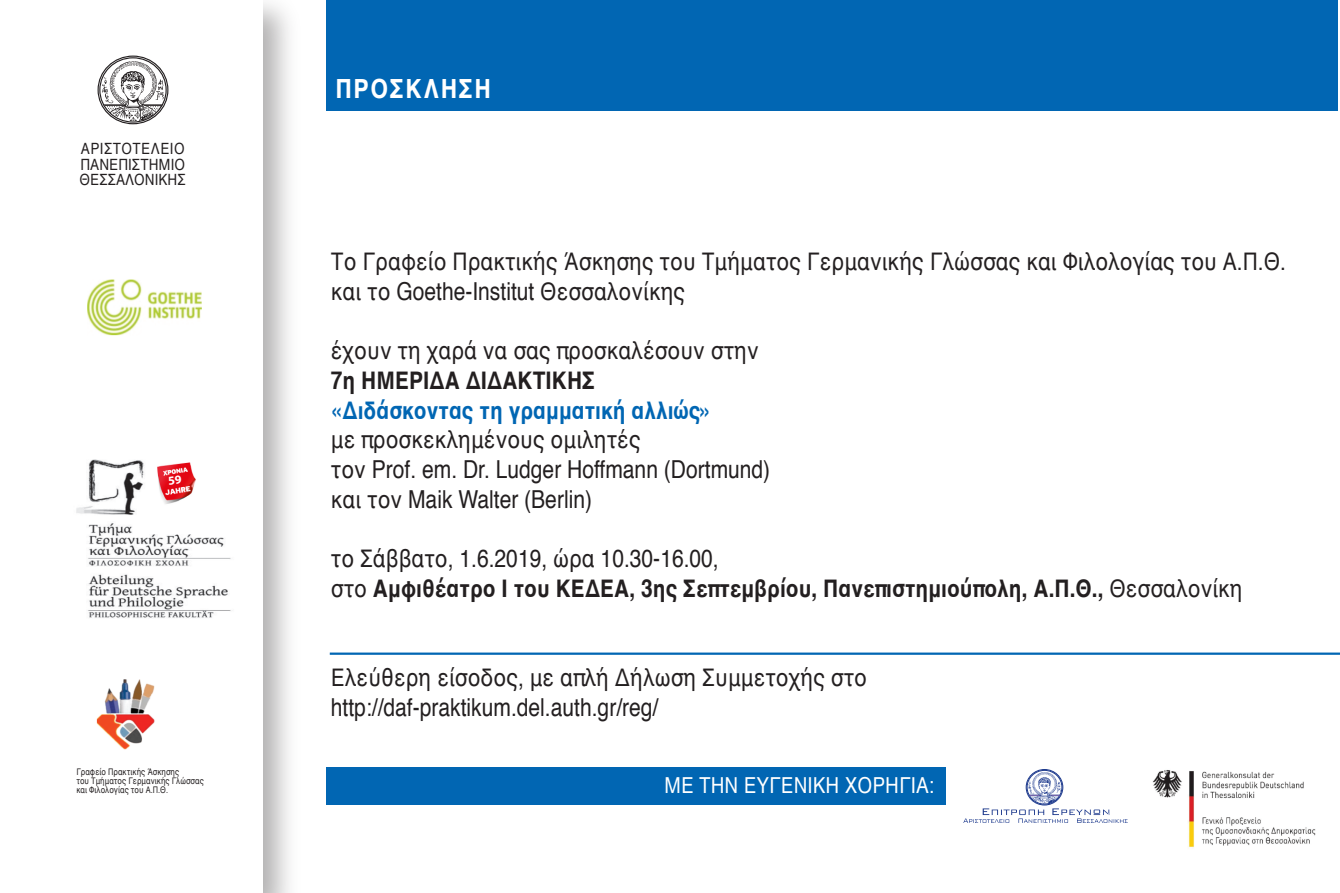
<style>
.page{position:relative;width:1340px;height:893px;background:#fff}
.page>*{position:absolute;margin:0;border:0;box-sizing:border-box;transform-origin:0 0}
.t1{font:700 27px "Helvetica";letter-spacing:.07em;color:#fff;scale:.85 1}
.t2{font:24.75px/29.7px "Helvetica";color:#231f20;scale:.85 1}
.t3{font:700 24.75px/29.7px "Helvetica";color:#231f20;scale:.85 1}
.t4{font:700 24.75px "Helvetica";color:#0166b3;scale:.85 1}
.t5{font:22.5px "Helvetica";color:#fff;scale:.85 1}
.t6{font:15.97px/15.8px "Helvetica";color:#231f20;text-align:justify;scale:.86 1}
.t7{font:9.22px/9.2px "Helvetica";color:#231f20;scale:.8 1}
.s1{font-weight:400}
</style>
<div class="page">
<img style="left:1152px;top:770px;width:164px;height:78px">
<div style="left:1025px;top:769px;width:38px;height:36px;border:1px solid #1b388c;border-radius:50%"></div>
<div style="left:1026px;top:770px;width:36px;height:34px;border:1px solid #1b388c;border-radius:50%"></div>
<svg style="left:963px;top:772px;width:164px;height:51px"></svg>
<img style="left:87px;top:279px;width:115px;height:57px">
<img style="left:96px;top:679px;width:59px;height:71px">
<img style="left:76px;top:459px;width:155px;height:159px">
<img style="left:150px;top:459px;width:52px;height:53px">
<div style="left:99px;top:57px;width:68px;height:66px;border:1px solid #231f20;border-radius:50%"></div>
<svg style="left:102px;top:61px;width:62px;height:62px"></svg>
<div style="left:326px;top:0;width:1012px;height:110px;background:#0166b3"></div>
<div style="left:326px;top:767px;width:619px;height:37px;background:#0166b3"></div>
<hr style="left:330px;top:653px;width:1009px;height:2px;background:#0166b3">
<svg style="left:168px;top:475px;width:14px;height:10px"></svg>
<p class="t6" style="left:80px;top:141px;width:125px">ΑΡΙΣΤΟΤΕΛΕΙΟ ΠΑΝΕΠΙΣΤΗΜΙΟ ΘΕΣΣΑΛΟΝΙΚΗΣ</p>
<p class="t7" style="left:76px;top:767px;width:161px">Γραφείο Πρακτικής Άσκησης<br>του Τμήματος Γερμανικής Γλώσσας και Φιλολογίας του Α.Π.Θ.</p>
<p class="t1" style="left:335px;top:67px;width:185px">ΠΡΟΣΚΛΗΣΗ</p>
<p class="t2" style="left:331px;top:247px;width:1125px">Το Γραφείο Πρακτικής Άσκησης του Τμήματος Γερμανικής Γλώσσας και Φιλολογίας του Α.Π.Θ. και το Goethe-Institut Θεσσαλονίκης</p>
<p class="t2" style="left:331px;top:336px;width:505px">έχουν τη χαρά να σας προσκαλέσουν στην</p>
<p class="t3" style="left:331px;top:366px;width:312px">7η ΗΜΕΡΙΔΑ ΔΙΔΑΚΤΙΚΗΣ</p>
<p class="t4" style="left:331px;top:390px;width:450px">«Διδάσκοντας τη γραμματική αλλιώς»</p>
<p class="t2" style="left:331px;top:425px;width:518px">με προσκεκλημένους ομιλητές<br>τον Prof. em. Dr. Ludger Hoffmann (Dortmund) και τον Maik Walter (Berlin)</p>
<p class="t3" style="left:331px;top:544px;width:1074px"><span class="s1">το Σάββατο, 1.6.2019, ώρα 10.30-16.00,<br>στο</span> Αμφιθέατρο Ι του ΚΕΔΕΑ, 3ης Σεπτεμβρίου, Πανεπιστημιούπολη, Α.Π.Θ., <span class="s1">Θεσσαλονίκη</span></p>
<p class="t2" style="left:331px;top:663px;width:632px">Ελεύθερη είσοδος, με απλή Δήλωση Συμμετοχής στο http://daf-praktikum.del.auth.gr/reg/</p>
<p class="t5" style="left:664px;top:768px;width:319px">ΜΕ ΤΗΝ ΕΥΓΕΝΙΚΗ ΧΟΡΗΓΙΑ:</p>
</div>
